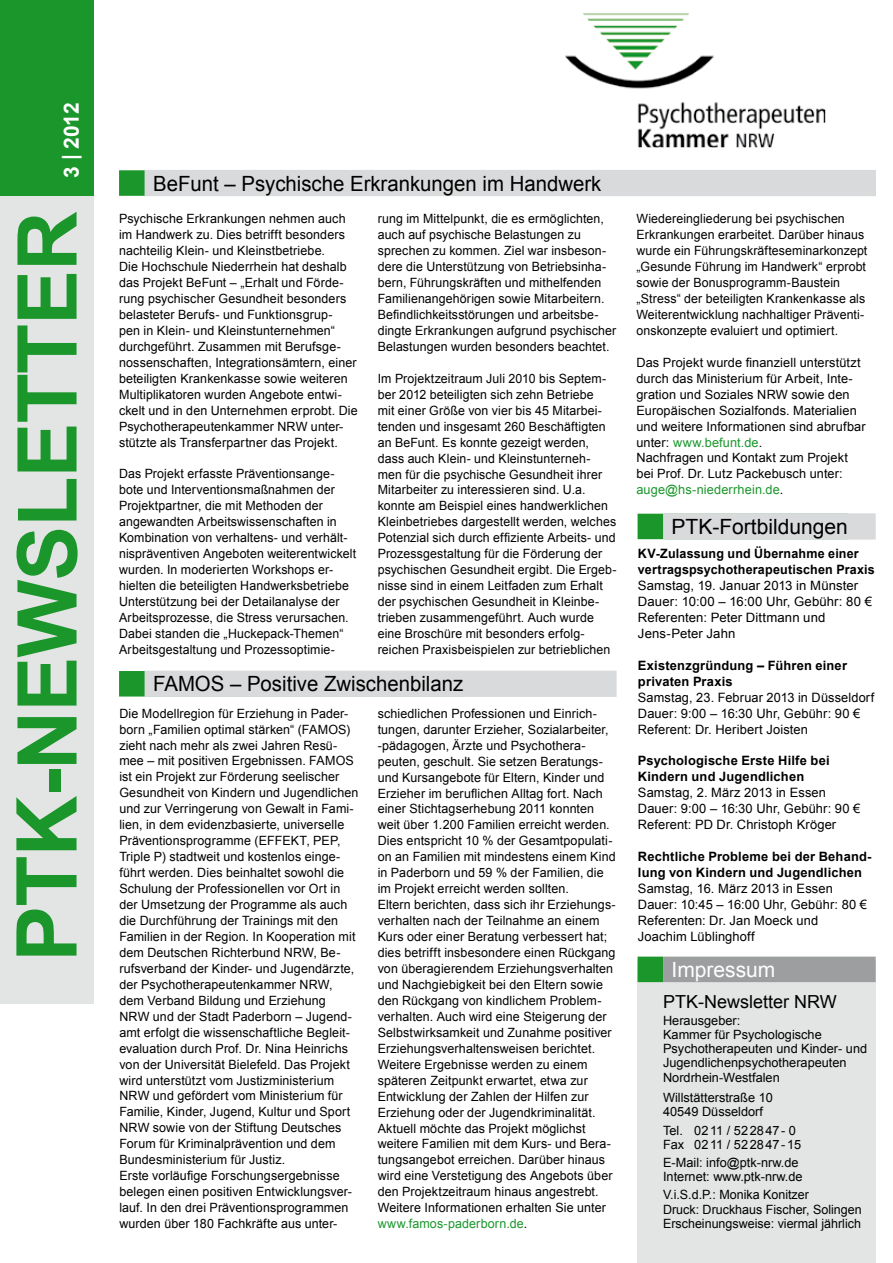
<style>
.page{position:relative;width:893px;height:1263px;background:#fff}
.page>*{position:absolute;margin:0;border:0;box-sizing:border-box;transform-origin:0 0}
.t1{font:700 82.5px "Arial";letter-spacing:-.015em;color:#1a962b}
.t2{font:21px "Arial";color:#000}
.t3{font:21px "Arial";color:#fff}
.t4{font:700 21px "Arial";color:#fff}
.t5{font:18px "Arial";color:#000}
.t6{font:12.9px/15.9px "Arial";letter-spacing:.01em;color:#000}
.t7{font:700 12.9px/15.9px "Arial";letter-spacing:.015em;color:#000}
.t8{font:12.75px/15.9px "Arial";letter-spacing:.01em;color:#000}
.s1{font-size:84px}
.s2{color:#1a962b}
</style>
<div class="page">
<div style="left:0;top:196px;width:94px;height:807px;background:#e3e4e4"></div>
<div style="left:0;top:0;width:94px;height:196px;background:#1a962b"></div>
<img style="left:565px;top:55px;width:260px;height:92px">
<img style="left:583px;top:14px;width:117px;height:58px">
<div style="left:638px;top:961px;width:238px;height:302px;background:#e3e4e4"></div>
<div style="left:638px;top:956px;width:25px;height:26px;background:#1a962b"></div>
<div style="left:663px;top:956px;width:213px;height:26px;background:#9c9e9f"></div>
<div style="left:119px;top:671px;width:344px;height:25px;background:#1a962b"></div>
<div style="left:145px;top:671px;width:472px;height:26px;background:#d9dadb"></div>
<div style="left:119px;top:170px;width:482px;height:26px;background:#1a962b"></div>
<div style="left:145px;top:170px;width:731px;height:26px;background:#d9dadb"></div>
<div style="left:638px;top:514px;width:210px;height:25px;background:#1a962b"></div>
<div style="left:663px;top:513px;width:213px;height:27px;background:#d9dadb"></div>
<h2 class="t4" style="left:57px;top:178px;width:77px;rotate:-90deg">3 | 2012</h2>
<h1 class="t1" style="left:-7px;top:962px;width:752px;rotate:-90deg"><span class="s1">PTK-</span>NewsletteR</h1>
<h2 class="t2" style="left:153px;top:170px;width:450px">BeFunt – Psychische Erkrankungen im Handwerk</h2>
<p class="t8" style="left:119px;top:211px;width:240px">Psychische Erkrankungen nehmen auch im Handwerk zu. Dies betrifft besonders nachteilig Klein- und Kleinstbetriebe.<br>Die Hochschule Niederrhein hat deshalb das Projekt BeFunt – „Erhalt und Förde&shy;rung psychischer Gesundheit besonders belasteter Berufs- und Funktionsgrup-<br>pen in Klein- und Kleinstunternehmen“ durchgeführt. Zusammen mit Berufsge&shy;nossenschaften, Integrationsämtern, einer beteiligten Krankenkasse sowie weiteren Multiplikatoren wurden Angebote entwi&shy;ckelt und in den Unternehmen erprobt. Die Psychotherapeutenkammer NRW unter&shy;stützte als Transferpartner das Projekt.</p>
<p class="t8" style="left:119px;top:466px;width:239px">Das Projekt erfasste Präventionsange&shy;bote und Interventionsmaßnahmen der Projektpartner, die mit Methoden der angewandten Arbeitswissenschaften in Kombination von verhaltens- und verhält&shy;nispräventiven Angeboten weiterentwickelt wurden. In moderierten Workshops er&shy;hielten die beteiligten Handwerksbetriebe Unterstützung bei der Detailanalyse der Arbeitsprozesse, die Stress verursachen.<br>Dabei standen die „Huckepack-Themen“ Arbeitsgestaltung und Prozessoptimie-</p>
<p class="t8" style="left:378px;top:211px;width:240px">rung im Mittelpunkt, die es ermöglichten, auch auf psychische Belastungen zu sprechen zu kommen. Ziel war insbeson&shy;dere die Unterstützung von Betriebsinha&shy;bern, Führungskräften und mithelfenden Familienangehörigen sowie Mitarbeitern.<br>Befindlichkeitsstörungen und arbeitsbe&shy;dingte Erkrankungen aufgrund psychischer Belastungen wurden besonders beachtet.</p>
<p class="t8" style="left:378px;top:370px;width:240px">Im Projektzeitraum Juli 2010 bis Septem&shy;ber 2012 beteiligten sich zehn Betriebe<br>mit einer Größe von vier bis 45 Mitarbei&shy;tenden und insgesamt 260 Beschäftigten an BeFunt. Es konnte gezeigt werden, dass auch Klein- und Kleinstunterneh&shy;men für die psychische Gesundheit ihrer Mitarbeiter zu interessieren sind. U.a. konnte am Beispiel eines handwerklichen Kleinbetriebes dargestellt werden, welches Potenzial sich durch effiziente Arbeits- und Prozessgestaltung für die Förderung der psychischen Gesundheit ergibt. Die Ergeb&shy;nisse sind in einem Leitfaden zum Erhalt der psychischen Gesundheit in Kleinbe&shy;trieben zusammengeführt. Auch wurde eine Broschüre mit besonders erfolg&shy;reichen Praxisbeispielen zur betrieblichen</p>
<h2 class="t2" style="left:153px;top:670px;width:312px">FAMOS – Positive Zwischenbilanz</h2>
<p class="t8" style="left:119px;top:705px;width:241px">Die Modellregion für Erziehung in Pader&shy;born „Familien optimal stärken“ (FAMOS) zieht nach mehr als zwei Jahren Resü&shy;mee – mit positiven Ergebnissen. FAMOS ist ein Projekt zur Förderung seelischer Gesundheit von Kindern und Jugendlichen und zur Verringerung von Gewalt in Fami&shy;lien, in dem evidenzbasierte, universelle Präventionsprogramme (EFFEKT, PEP, Triple P) stadtweit und kostenlos einge&shy;führt werden. Dies beinhaltet sowohl die Schulung der Professionellen vor Ort in der Umsetzung der Programme als auch die Durchführung der Trainings mit den Familien in der Region. In Kooperation mit dem Deutschen Richterbund NRW, Be&shy;rufsverband der Kinder- und Jugendärzte, der Psychotherapeutenkammer NRW, dem Verband Bildung und Erziehung NRW und der Stadt Paderborn – Jugend&shy;amt erfolgt die wissenschaftliche Begleit&shy;evaluation durch Prof. Dr. Nina Heinrichs von der Universität Bielefeld. Das Projekt wird unterstützt vom Justizministerium NRW und gefördert vom Ministerium für Familie, Kinder, Jugend, Kultur und Sport NRW sowie von der Stiftung Deutsches Forum für Kriminalprävention und dem Bundesministerium für Justiz.<br>Erste vorläufige Forschungsergebnisse belegen einen positiven Entwicklungsver&shy;lauf. In den drei Präventionsprogrammen wurden über 180 Fachkräfte aus unter-</p>
<p class="t8" style="left:378px;top:705px;width:240px">schiedlichen Professionen und Einrich&shy;tungen, darunter Erzieher, Sozialarbeiter, -pädagogen, Ärzte und Psychothera&shy;peuten, geschult. Sie setzen Beratungs&shy;und Kursangebote für Eltern, Kinder und Erzieher im beruflichen Alltag fort. Nach einer Stichtagserhebung 2011 konnten weit über 1.200 Familien erreicht werden.<br>Dies entspricht 10 % der Gesamtpopulati&shy;on an Familien mit mindestens einem Kind in Paderborn und 59 % der Familien, die im Projekt erreicht werden sollten.<br>Eltern berichten, dass sich ihr Erziehungs&shy;verhalten nach der Teilnahme an einem Kurs oder einer Beratung verbessert hat; dies betrifft insbesondere einen Rückgang von überagierendem Erziehungsverhalten und Nachgiebigkeit bei den Eltern sowie den Rückgang von kindlichem Problem&shy;verhalten. Auch wird eine Steigerung der Selbstwirksamkeit und Zunahme positiver Erziehungsverhaltensweisen berichtet.<br>Weitere Ergebnisse werden zu einem späteren Zeitpunkt erwartet, etwa zur Entwicklung der Zahlen der Hilfen zur Erziehung oder der Jugendkriminalität.<br>Aktuell möchte das Projekt möglichst weitere Familien mit dem Kurs- und Bera&shy;tungsangebot erreichen. Darüber hinaus wird eine Verstetigung des Angebots über den Projektzeitraum hinaus angestrebt.<br>Weitere Informationen erhalten Sie unter <span class="s2">www.famos-paderborn.de</span>.</p>
<p class="t8" style="left:636px;top:211px;width:232px">Wiedereingliederung bei psychischen Erkrankungen erarbeitet. Darüber hinaus wurde ein Führungskräfteseminarkonzept „Gesunde Führung im Handwerk“ erprobt sowie der Bonusprogramm-Baustein „Stress“ der beteiligten Krankenkasse als Weiterentwicklung nachhaltiger Präventi&shy;onskonzepte evaluiert und optimiert.</p>
<p class="t8" style="left:636px;top:354px;width:231px">Das Projekt wurde finanziell unterstützt durch das Ministerium für Arbeit, Inte&shy;gration und Soziales NRW sowie den Europäischen Sozialfonds. Materialien und weitere Informationen sind abrufbar unter: <span class="s2">www.befunt.de</span>.<br>Nachfragen und Kontakt zum Projekt bei Prof. Dr. Lutz Packebusch unter: <span class="s2">auge@hs-niederrhein.de</span>.</p>
<h2 class="t2" style="left:672px;top:513px;width:178px">PTK-Fortbildungen</h2>
<p class="t7" style="left:638px;top:546px;width:238px">KV-Zulassung und Übernahme einer vertragspsychotherapeutischen Praxis</p>
<p class="t6" style="left:638px;top:578px;width:236px">Samstag, 19. Januar 2013 in Münster<br>Dauer: 10:00 – 16:00 Uhr, Gebühr: 80 €<br>Referenten: Peter Dittmann und<br>Jens-Peter Jahn</p>
<p class="t7" style="left:638px;top:658px;width:211px">Existenzgründung – Führen einer privaten Praxis</p>
<p class="t6" style="left:638px;top:689px;width:238px">Samstag, 23. Februar 2013 in Düsseldorf<br>Dauer: 9:00 – 16:30 Uhr, Gebühr: 90 €<br>Referent: Dr. Heribert Joisten</p>
<p class="t7" style="left:638px;top:753px;width:193px">Psychologische Erste Hilfe bei<br>Kindern und Jugendlichen</p>
<p class="t6" style="left:638px;top:785px;width:224px">Samstag, 2. März 2013 in Essen<br>Dauer: 9:00 – 16:30 Uhr, Gebühr: 90 €<br>Referent: PD Dr. Christoph Kröger</p>
<p class="t7" style="left:638px;top:849px;width:235px">Rechtliche Probleme bei der Behand&shy;lung von Kindern und Jugendlichen</p>
<p class="t6" style="left:638px;top:881px;width:231px">Samstag, 16. März 2013 in Essen<br>Dauer: 10:45 – 16:00 Uhr, Gebühr: 80 €<br>Referenten: Dr. Jan Moeck und<br>Joachim Lüblinghoff</p>
<h2 class="t3" style="left:672px;top:956px;width:105px">Impressum</h2>
<h3 class="t5" style="left:663px;top:990px;width:175px">PTK-Newsletter NRW</h3>
<p class="t8" style="left:663px;top:1013px;width:206px;line-height:14.2px">Herausgeber:<br>Kammer für Psychologische<br>Psychotherapeuten und Kinder- und<br>Jugendlichenpsychotherapeuten<br>Nordrhein-Westfalen</p>
<p class="t8" style="left:663px;top:1091px;width:111px;line-height:14.2px">Willstätterstraße 10<br>40549 Düsseldorf</p>
<p class="t8" style="left:663px;top:1123px;width:140px;line-height:14.2px">Tel. 0211 / 522847- 0<br>Fax 0211 / 522847-15</p>
<p class="t8" style="left:663px;top:1156px;width:141px;line-height:14.2px">E-Mail: info@ptk-nrw.de<br>Internet: www.ptk-nrw.de</p>
<p class="t8" style="left:663px;top:1188px;width:200px;line-height:14.2px">V.i.S.d.P.: Monika Konitzer<br>Druck: Druckhaus Fischer, Solingen<br>Erscheinungsweise: viermal jährlich</p>
</div>
